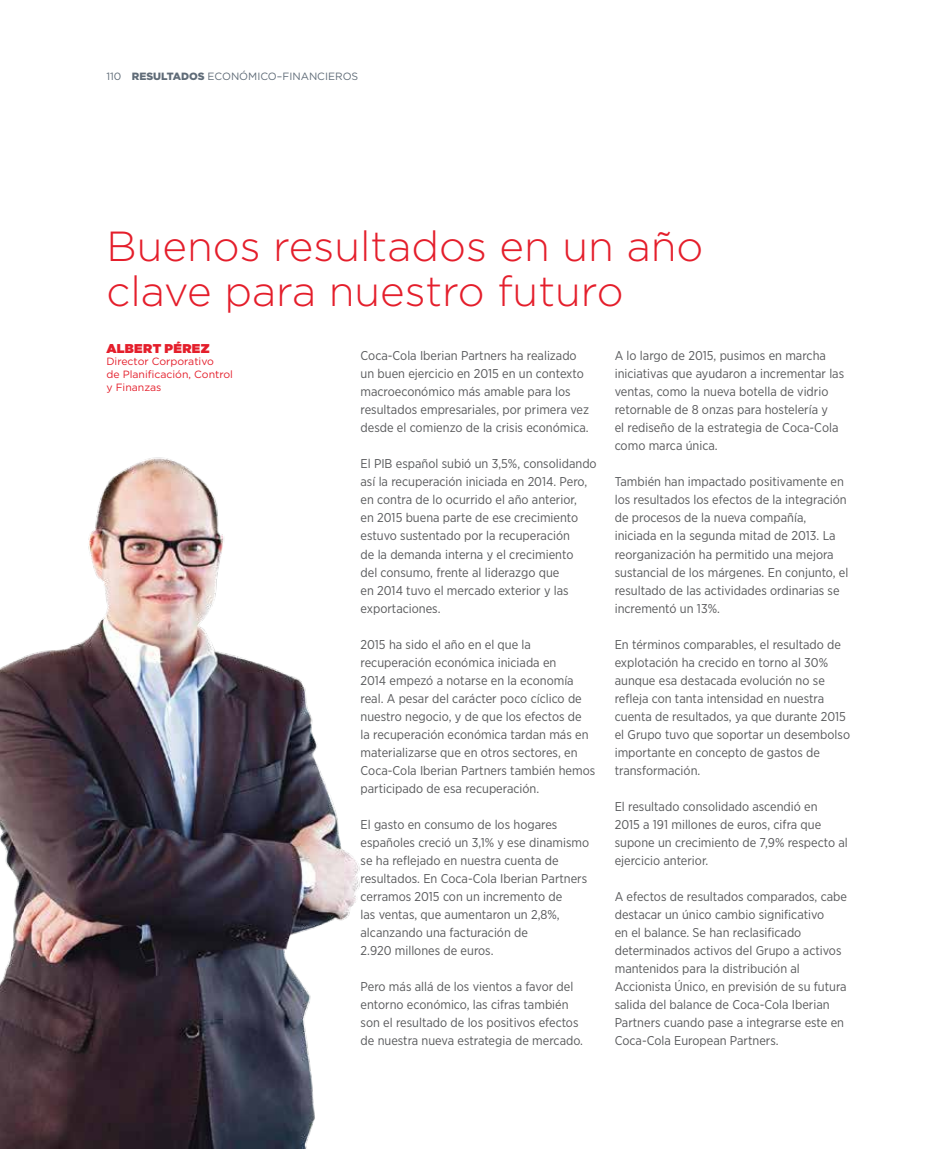
<style>
.page{position:relative;width:936px;height:1149px;background:#fff}
.page>*{position:absolute;margin:0;border:0;box-sizing:border-box;transform-origin:0 0}
.t1{font:300 42px/45px "Gotham";color:#e41e2b}
.t2{font:12.75px/18px "Gotham Narrow";color:#58595b}
.t3{font:900 12.75px "Gotham";letter-spacing:.035em;color:#e41e2b}
.t4{font:10.5px/12.8px "Gotham";color:#e41e2b}
.t5{font:10.5px "Gotham";color:#606c78}
.s1{font-weight:900}
</style>
<div class="page">
<img style="left:0;top:457px;width:360px;height:691px">
<p class="t5" style="left:106px;top:70px;width:158px">110 <span class="s1">RESULTADOS</span> ECOnómico</p>
<p class="t5" style="left:277px;top:70px;width:48px">–Fi nanciero</p>
<p class="t5" style="left:351px;top:70px;width:8px">s</p>
<h1 class="t1" style="left:106px;top:223px;width:598px">Buenos resultados en un año clave para nuestro futuro</h1>
<p class="t2" style="left:614px;top:346px;width:231px">A lo largo de 2015, pusimos en marcha iniciativas que ayudaron a incrementar las ventas, como la nueva botella de vidrio retornable de 8 onzas para hostelería y<br>el rediseño de la estrategia de Coca-Cola como marca única.</p>
<p class="t2" style="left:614px;top:472px;width:235px">También han impactado positivamente en los resultados los efectos de la integración de procesos de la nueva compañía, iniciada en la segunda mitad de 2013. La reorganización ha permitido una mejora sustancial de los márgenes. En conjunto, el resultado de las actividades ordinarias se incrementó un 13%.</p>
<p class="t2" style="left:614px;top:634px;width:237px">En términos comparables, el resultado de explotación ha crecido en torno al 30% aunque esa destacada evolución no se refleja con tanta intensidad en nuestra cuenta de resultados, ya que durante 2015 el Grupo tuvo que soportar un desembolso importante en concepto de gastos de transformación.</p>
<p class="t2" style="left:614px;top:796px;width:234px">El resultado consolidado ascendió en<br>2015 a 191 millones de euros, cifra que supone un crecimiento de 7,9% respecto al ejercicio anterior.</p>
<p class="t2" style="left:614px;top:886px;width:234px">A efectos de resultados comparados, cabe destacar un único cambio significativo<br>en el balance. Se han reclasificado determinados activos del Grupo a activos mantenidos para la distribución al Accionista Único, en previsión de su futura salida del balance de Coca-Cola Iberian Partners cuando pase a integrarse este en Coca-Cola European Partners.</p>
<p class="t3" style="left:106px;top:339px;width:105px">ALBERT PÉREZ</p>
<p class="t4" style="left:106px;top:355px;width:128px">Director Corporativo<br>de Planificación, Control y Finanzas</p>
<p class="t2" style="left:360px;top:346px;width:230px">Coca-Cola Iberian Partners ha realizado un buen ejercicio en 2015 en un contexto macroeconómico más amable para los resultados empresariales, por primera vez desde el comienzo de la crisis económica.</p>
<p class="t2" style="left:360px;top:454px;width:238px">El PIB español subió un 3,5%, consolidando así la recuperación iniciada en 2014. Pero, en contra de lo ocurrido el año anterior,<br>en 2015 buena parte de ese crecimiento estuvo sustentado por la recuperación<br>de la demanda interna y el crecimiento<br>del consumo, frente al liderazgo que<br>en 2014 tuvo el mercado exterior y las exportaciones.</p>
<p class="t2" style="left:360px;top:634px;width:236px">2015 ha sido el año en el que la recuperación económica iniciada en<br>2014 empezó a notarse en la economía real. A pesar del carácter poco cíclico de nuestro negocio, y de que los efectos de<br>la recuperación económica tardan más en materializarse que en otros sectores, en Coca-Cola Iberian Partners también hemos participado de esa recuperación.</p>
<p class="t2" style="left:360px;top:814px;width:230px">El gasto en consumo de los hogares españoles creció un 3,1% y ese dinamismo se ha reflejado en nuestra cuenta de resultados. En Coca-Cola Iberian Partners cerramos 2015 con un incremento de<br>las ventas, que aumentaron un 2,8%, alcanzando una facturación de<br>2.920 millones de euros.</p>
<p class="t2" style="left:360px;top:976px;width:224px">Pero más allá de los vientos a favor del entorno económico, las cifras también son el resultado de los positivos efectos de nuestra nueva estrategia de mercado.</p>
</div>
